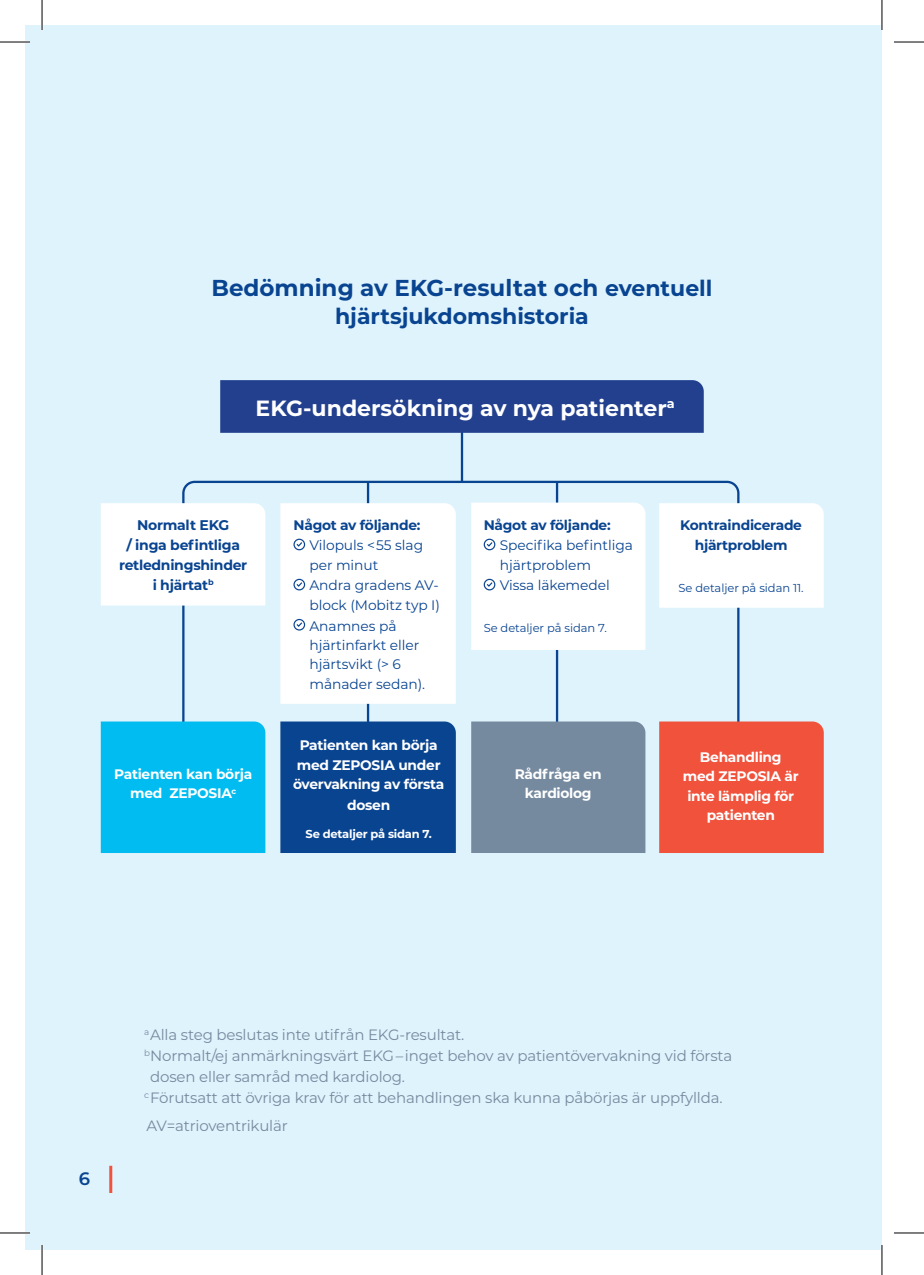
<style>
.page{position:relative;width:924px;height:1275px;background:#fff}
.page>*{position:absolute;margin:0;border:0;box-sizing:border-box;transform-origin:0 0}
.t1{font:700 23px "Montserrat";color:#094491}
.t2{font:700 22px "Montserrat";color:#fff}
.t3{font:700 22px "Montserrat";color:#094491}
.t4{font:600 18px "Montserrat";color:#094491}
.t5{font:15px "Montserrat";letter-spacing:-.01em;color:#768a9f}
.t6{font:700 14px/20px "Montserrat";letter-spacing:-.02em;color:#094491;text-align:center}
.t7{font:13.8px/19.8px "Montserrat";letter-spacing:-.005em;color:#094491}
.t8{font:700 13.8px/19.4px "Montserrat";letter-spacing:-.02em;color:#fff;text-align:center}
.t9{font:700 13.8px/20.8px "Montserrat";letter-spacing:-.02em;color:#094491;text-align:center}
.t10{font:11.6px "Montserrat";letter-spacing:-.005em;color:#094491}
.t11{font:700 11.6px "Montserrat";letter-spacing:-.02em;color:#fff}
.s1{font-size:22px}
</style>
<div class="page">
<div style="left:25px;top:25px;width:856px;height:1225px;background:#def3fc"></div>
<hr style="left:109px;top:1165px;width:3px;height:28px;background:#f0523c">
<hr style="left:460px;top:428px;width:3px;height:54px;background:#094491">
<div style="left:220px;top:380px;width:483px;height:53px;background:#23408f"></div>
<svg style="left:181px;top:479px;width:559px;height:294px"></svg>
<hr style="left:367px;top:482px;width:2px;height:289px;background:#094491">
<hr style="left:555px;top:482px;width:3px;height:289px;background:#094491">
<div style="left:101px;top:503px;width:164px;height:102px;background:#fff"></div>
<div style="left:101px;top:721px;width:164px;height:132px;background:#00bcf1"></div>
<div style="left:659px;top:721px;width:164px;height:132px;background:#f0523c"></div>
<div style="left:280px;top:721px;width:175px;height:132px;background:#094491"></div>
<div style="left:471px;top:721px;width:174px;height:132px;background:#768a9f"></div>
<div style="left:280px;top:503px;width:175px;height:201px;background:#fff"></div>
<div style="left:471px;top:502px;width:174px;height:148px;background:#fff"></div>
<div style="left:659px;top:503px;width:164px;height:105px;background:#fff"></div>
<hr style="left:0;top:41px;width:30px;height:2px;background:#fff">
<hr style="left:0;top:1231px;width:30px;height:3px;background:#fff">
<hr style="left:41px;top:0;width:2px;height:30px;background:#fff">
<hr style="left:41px;top:1245px;width:2px;height:30px;background:#fff">
<hr style="left:880px;top:0;width:2px;height:30px;background:#fff">
<hr style="left:880px;top:1245px;width:2px;height:30px;background:#fff">
<hr style="left:0;top:42px;width:30px;height:1px;background:#000">
<hr style="left:893px;top:42px;width:30px;height:1px;background:#000">
<hr style="left:0;top:1232px;width:30px;height:1px;background:#000">
<hr style="left:893px;top:1232px;width:30px;height:1px;background:#000">
<hr style="left:42px;top:0;width:1px;height:30px;background:#000">
<hr style="left:42px;top:1245px;width:1px;height:30px;background:#000">
<hr style="left:881px;top:0;width:1px;height:30px;background:#000">
<hr style="left:881px;top:1245px;width:1px;height:30px;background:#000">
<h1 class="t1" style="left:211px;top:272px;width:502px">Bedömning av EKG-resultat och <span class="s1">eventuell</span></h1>
<h2 class="t3" style="left:335px;top:301px;width:255px">hjärtsjukdomshistoria</h2>
<h2 class="t2" style="left:255px;top:392px;width:420px">EKG-undersökning av nya patienter<sup>a</sup></h2>
<p class="t6" style="left:119px;top:514px;width:130px">Normalt EKG<br>/ inga befintliga retledningshinder i hjärtat<sup>b</sup></p>
<p class="t9" style="left:293px;top:513px;width:128px">Något av följande:</p>
<p class="t7" style="left:309px;top:535px;width:132px">Vilopuls &lt; 55 slag per minut<br>Andra gradens AV&shy;block (Mobitz typ I)<br>Anamnes på hjärtinfarkt eller hjärtsvikt (&gt; 6 månader sedan).</p>
<p class="t9" style="left:483px;top:513px;width:128px">Något av följande:</p>
<p class="t7" style="left:499px;top:535px;width:135px">Specifika befintliga hjärtproblem<br>Vissa läkemedel</p>
<p class="t10" style="left:483px;top:620px;width:125px">Se detaljer på sidan 7.</p>
<p class="t9" style="left:680px;top:513px;width:123px">Kontraindicerade hjärtproblem</p>
<p class="t10" style="left:678px;top:579px;width:127px">Se detaljer på sidan 11.</p>
<p class="t8" style="left:114px;top:763px;width:139px">Patienten kan börja med ZEPOSIA<sup>c</sup></p>
<p class="t8" style="left:293px;top:734px;width:153px">Patienten kan börja med ZEPOSIA under övervakning av första dosen</p>
<p class="t11" style="left:305px;top:825px;width:128px">Se detaljer på sidan 7.</p>
<p class="t8" style="left:514px;top:763px;width:88px">Rådfråga en kardiolog</p>
<p class="t8" style="left:682px;top:746px;width:117px">Behandling med ZEPOSIA är inte lämplig för patienten</p>
<p class="t4" style="left:79px;top:1166px;width:13px">6</p>
<p class="t5" style="left:144px;top:1024px;width:321px"><sup>a</sup>Alla steg beslutas inte utifrån EKG-resultat.</p>
<p class="t5" style="left:144px;top:1045px;width:589px"><sup>b</sup>Normalt/ej anmärkningsvärt EKG – inget behov av patientövervakning vid första</p>
<p class="t5" style="left:150px;top:1066px;width:256px">dosen eller samråd med kardiolog.</p>
<p class="t5" style="left:144px;top:1087px;width:579px"><sup>c</sup>Förutsatt att övriga krav för att behandlingen ska kunna påbörjas är uppfyllda.</p>
<p class="t5" style="left:146px;top:1115px;width:143px">AV=atrioventrikulär</p>
</div>
